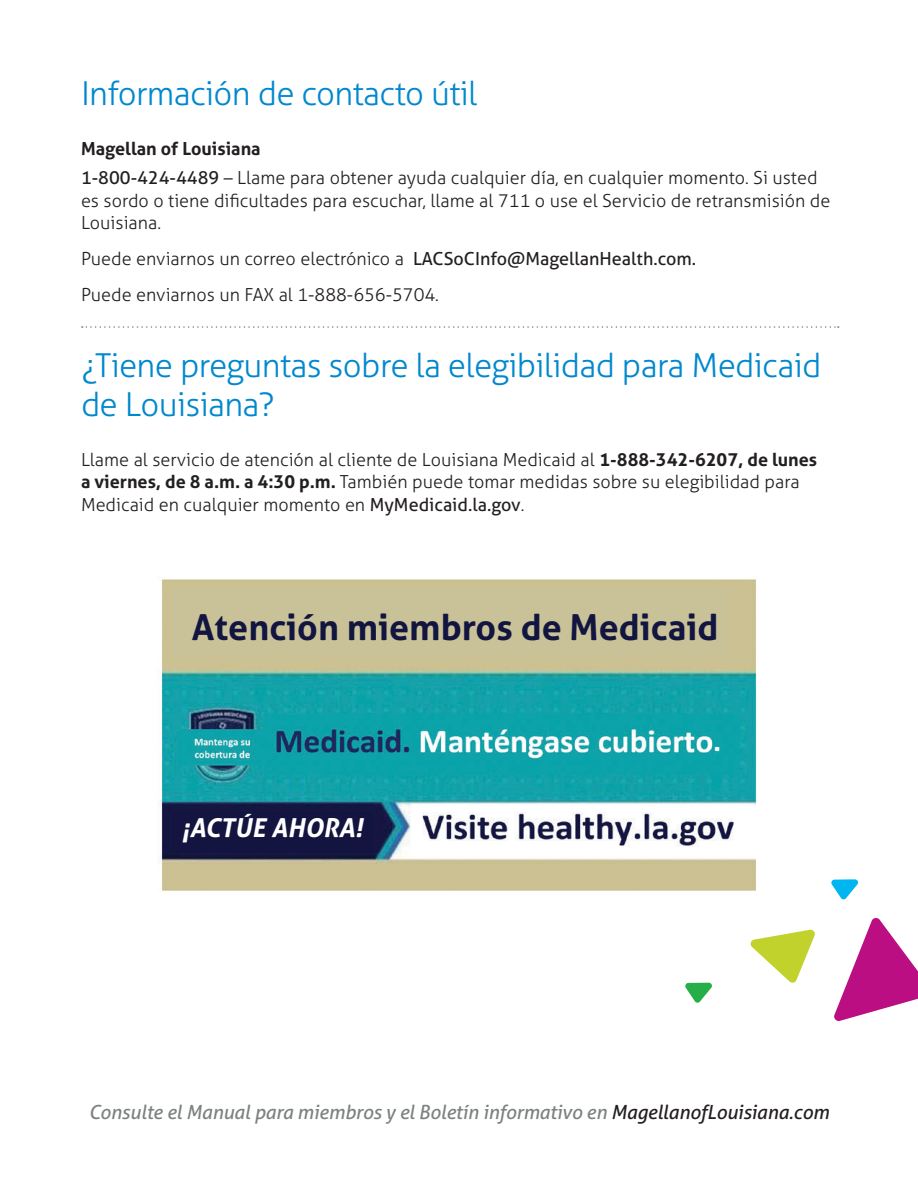
<style>
.page{position:relative;width:918px;height:1188px;background:#fff}
.page>*{position:absolute;margin:0;border:0;box-sizing:border-box;transform-origin:0 0}
.Body_copy{font:300 46.5px "Aller";color:#fff}
.Body_copy-2{font:700 35.7px "Aller";color:#12153f}
.t1{font:300 33px/39.6px "Aller";letter-spacing:-.02em;color:#0088ce}
.Body_copy-3{font:italic 700 26.1px "Aller";color:#fff}
.Footer_URL{font:italic 19.5px "Aller";letter-spacing:-.01em;color:#7c8281}
.Body_copy-4{font:300 18px/22.5px "Aller";color:#231f20}
.Body_copy-5{font:700 18px "Aller";color:#231f20}
.s1{font-weight:400}
.s2{font-weight:700}
.s3{color:#231f20}
</style>
<div class="page">
<img style="left:161px;top:579px;width:596px;height:312px">
<svg style="left:82px;top:326px;width:757px;height:2px"></svg>
<svg style="left:834px;top:918px;width:84px;height:103px"></svg>
<svg style="left:750px;top:929px;width:65px;height:54px"></svg>
<svg style="left:831px;top:879px;width:27px;height:21px"></svg>
<svg style="left:685px;top:983px;width:27px;height:20px"></svg>
<div style="left:173px;top:812px;width:200px;height:40px;background:#131540"></div>
<div style="left:173px;top:588px;width:556px;height:69px;background:#c9c299"></div>
<p class="t1" style="left:81px;top:74px;width:398px">Información de contacto útil</p>
<p class="Body_copy-5" style="left:81px;top:137px;width:181px">Magellan of Louisiana</p>
<p class="Body_copy-4" style="left:81px;top:166px;width:751px"><span class="s1">1-800-424-4489</span> – Llame para obtener ayuda cualquier día, en cualquier momento. Si usted es sordo o tiene dificultades para escuchar, llame al 711 o use el Servicio de retransmisión de<br>Louisiana.</p>
<p class="Body_copy-4" style="left:81px;top:247px;width:617px">Puede enviarnos un correo electrónico a <span class="s1">LACSoCInfo@MagellanHealth.com.</span></p>
<p class="Body_copy-4" style="left:81px;top:283px;width:359px">Puede enviarnos un FAX al 1-888-656-5704.</p>
<p class="t1" style="left:81px;top:345px;width:742px">¿Tiene preguntas sobre la elegibilidad para Medicaid de Louisiana?</p>
<p class="Body_copy-4" style="left:81px;top:448px;width:738px">Llame al servicio de atención al cliente de Louisiana Medicaid al <span class="s2">1-888-342-6207, de lunes a viernes, de 8 a.m. a 4:30 p.m.</span> También puede tomar medidas sobre su elegibilidad para<br>Medicaid en cualquier momento en <span class="s1">MyMedicaid.la.gov</span>.</p>
<p class="Body_copy-2" style="left:192px;top:605px;width:528px">Atención miembros de Medicaid</p>
<p class="Body_copy-3" style="left:182px;top:812px;width:182px">¡ACTÚE AHORA!</p>
<p class="Body_copy" style="left:713px;top:707px;width:11px">.</p>
<p class="Footer_URL" style="left:89px;top:1101px;width:742px">Consulte el Manual para miembros y el Boletín informativo en <span class="s3">MagellanofLouisiana.com</span></p>
</div>
